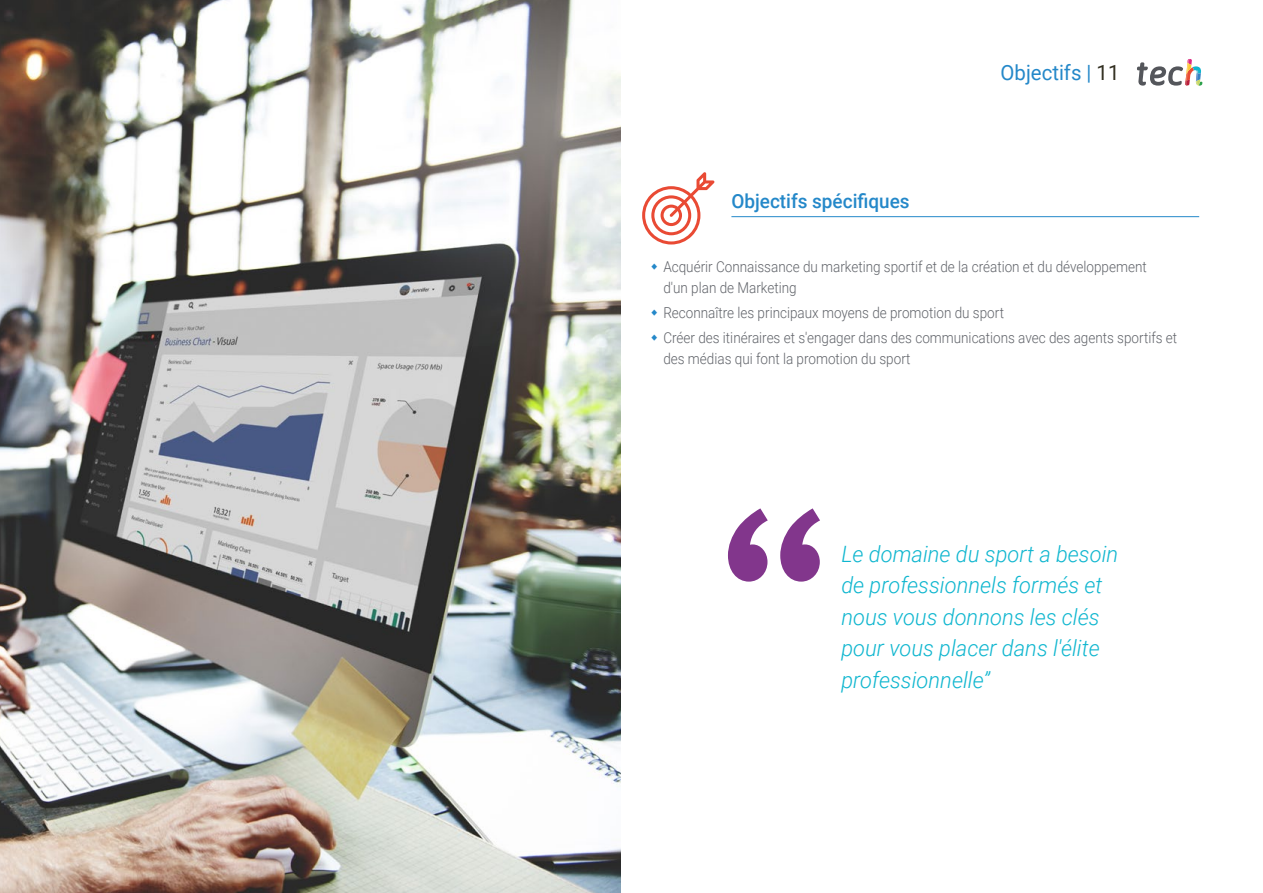
<style>
.page{position:relative;width:1263px;height:893px;background:#fff}
.page>*{position:absolute;margin:0;border:0;box-sizing:border-box;transform-origin:0 0}
.t1{font:italic 300 22.5px/31.5px "Roboto";color:#0fb6cf}
.t2{font:21px "Roboto";color:#2488c9}
.t3{font:500 19.5px "Roboto";color:#2488c9}
.t4{font:300 15px/21px "Roboto";color:#61646a;scale:.9 1}
.s1{color:#312e20}
</style>
<div class="page">
<img style="left:0;top:0;width:621px;height:893px">
<svg style="left:1137px;top:59px;width:65px;height:27px"></svg>
<svg style="left:728px;top:508px;width:92px;height:74px"></svg>
<svg style="left:642px;top:172px;width:72px;height:72px"></svg>
<hr style="left:731px;top:216px;width:468px;height:1px;background:#2488c9">
<h3 class="t3" style="left:731px;top:188px;width:180px">Objectifs spécifiques</h3>
<h2 class="t2" style="left:1000px;top:57px;width:120px">Objectifs | <span class="s1">11</span></h2>
<p class="t4" style="left:663px;top:256px;width:539px">Acquérir Connaissance du marketing sportif et de la création et du développement d'un plan de Marketing</p>
<p class="t4" style="left:663px;top:300px;width:572px;line-height:25.2px">Reconnaître les principaux moyens de promotion du sport<br>Créer des itinéraires et s'engager dans des communications avec des agents sportifs et</p>
<p class="t4" style="left:663px;top:348px;width:276px">des médias qui font la promotion du sport</p>
<h1 class="t1" style="left:841px;top:537px;width:278px">Le domaine du sport a besoin de professionnels formés et nous vous donnons les clés pour vous placer dans l'élite professionnelle”</h1>
</div>
